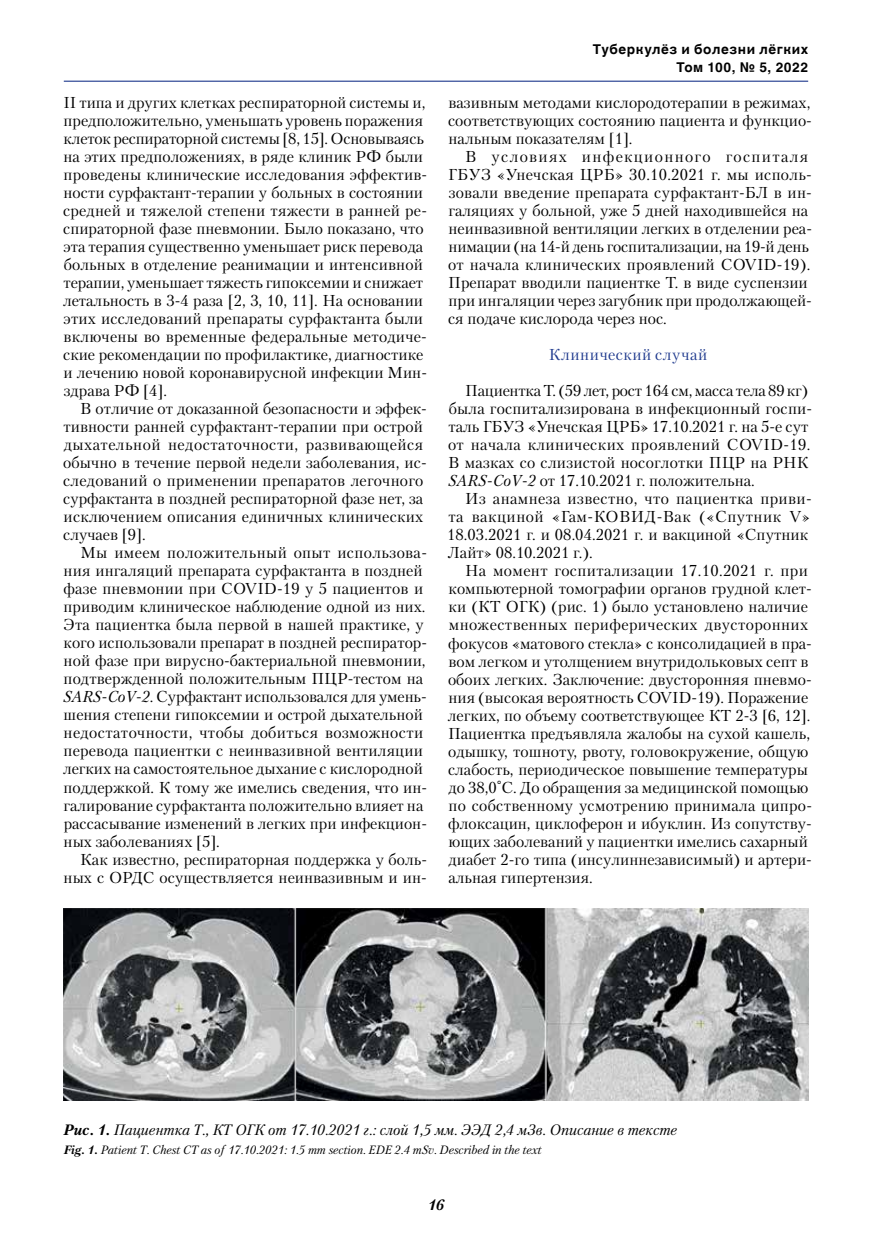
<style>
.page{position:relative;width:872px;height:1255px;background:#fff}
.page>*{position:absolute;margin:0;border:0;box-sizing:border-box;transform-origin:0 0}
.t1{font:15.75px/18px "Petersburg";color:#000}
.t2{font:15.75px/18px "Petersburg";letter-spacing:.025em;color:#000}
.t3{font:15.75px "Petersburg";letter-spacing:.035em;color:#1e398d}
.t4{font:italic 15px "Petersburg";color:#000}
.t5{font:italic 700 15px "Petersburg";color:#000}
.t6{font:700 13.5px/18px "Helvetica World";letter-spacing:.04em;color:#000;text-align:right}
.t7{font:italic 12px "Petersburg";color:#000}
.s1{font-style:italic}
.s2{font-weight:700}
</style>
<div class="page">
<hr style="left:64px;top:81px;width:744px;height:1px;background:#1e398d">
<img style="left:64px;top:908px;width:744px;height:192px">
<p class="t1" style="left:63px;top:93px;width:366px">II типа и других клетках респираторной системы и, предположительно, уменьшать уровень поражения клеток респираторной системы [8, 15]. Основываясь на этих предположениях, в ряде клиник РФ были проведены клинические исследования эффектив&shy;ности сурфактант-терапии у больных в состоянии средней и тяжелой степени тяжести в ранней ре&shy;спираторной фазе пневмонии. Было показано, что эта терапия существенно уменьшает риск перевода больных в отделение реанимации и интенсивной терапии, уменьшает тяжесть гипоксемии и снижает летальность в 3-4 раза [2, 3, 10, 11]. На основании этих исследований препараты сурфактанта были включены во временные федеральные методиче&shy;ские рекомендации по профилактике, диагностике и лечению новой коронавирусной инфекции Мин&shy;здрава РФ [4].</p>
<p class="t1" style="left:63px;top:399px;width:365px;text-indent:17px">В отличие от доказанной безопасности и эффек&shy;тивности ранней сурфактант-терапии при острой дыхательной недостаточности, развивающейся обычно в течение первой недели заболевания, ис&shy;следований о применении препаратов легочного сурфактанта в поздней респираторной фазе нет, за исключением описания единичных клинических случаев [9].</p>
<p class="t1" style="left:63px;top:543px;width:365px;text-indent:18px">Мы имеем положительный опыт использова&shy;ния ингаляций препарата сурфактанта в поздней фазе пневмонии при COVID-19 у 5 пациентов и приводим клиническое наблюдение одной из них.<br>Эта пациентка была первой в нашей практике, у кого использовали препарат в поздней респиратор&shy;ной фазе при вирусно-бактериальной пневмонии, подтвержденной положительным ПЦР-тестом на <span class="s1">SARS-CoV-2</span>. Сурфактант использовался для умень&shy;шения степени гипоксемии и острой дыхательной недостаточности, чтобы добиться возможности перевода пациентки с неинвазивной вентиляции легких на самостоятельное дыхание с кислородной поддержкой. К тому же имелись сведения, что ин&shy;галирование сурфактанта положительно влияет на рассасывание изменений в легких при инфекцион&shy;ных заболеваниях [5].</p>
<p class="t1" style="left:64px;top:849px;width:365px;text-align:right">Как известно, респираторная поддержка у боль&shy;ных с ОРДС осуществляется неинвазивным и ин-</p>
<p class="t6" style="left:593px;top:40px;width:217px">Туберкулёз и болезни лёгких<br>Том 100, № 5, 2022</p>
<p class="t1" style="left:448px;top:93px;width:365px;text-align:justify">вазивным методами кислородотерапии в режимах, соответствующих состоянию пациента и функцио&shy;нальным показателям [1].</p>
<p class="t1" style="left:448px;top:147px;width:365px;text-indent:17px">В условиях инфекционного госпиталя ГБУЗ «Унечская ЦРБ» 30.10.2021 г. мы исполь&shy;зовали введение препарата сурфактант-БЛ в ин&shy;галяциях у больной, уже 5 дней находившейся на неинвазивной вентиляции легких в отделении реа&shy;нимации (на 14-й день госпитализации, на 19-й день от начала клинических проявлений COVID-19).<br>Препарат вводили пациентке Т. в виде суспензии при ингаляции через загубник при продолжающей&shy;ся подаче кислорода через нос.</p>
<p class="t3" style="left:549px;top:344px;width:160px">Клинический случай</p>
<p class="t1" style="left:448px;top:381px;width:365px;text-indent:17px">Пациентка Т. (59 лет, рост 164 см, масса тела 89 кг) была госпитализирована в инфекционный госпи&shy;таль ГБУЗ «Унечская ЦРБ» 17.10.2021 г. на 5-е сут от начала клинических проявлений COVID-19.<br>В мазках со слизистой носоглотки ПЦР на РНК <span class="s1">SARS-СoV-2</span> от 17.10.2021 г. положительна.</p>
<p class="t2" style="left:447px;top:489px;width:366px;text-indent:18px">Из анамнеза известно, что пациентка приви&shy;та вакциной «Гам-КОВИД-Вак («Спутник V» 18.03.2021 г. и 08.04.2021 г. и вакциной «Спутник Лайт» 08.10.2021 г.).</p>
<p class="t1" style="left:448px;top:561px;width:365px;text-indent:17px">На момент госпитализации 17.10.2021 г. при компьютерной томографии органов грудной клет&shy;ки (КТ ОГК) (рис. 1) было установлено наличие множественных периферических двусторонних фокусов «матового стекла» с консолидацией в пра&shy;вом легком и утолщением внутридольковых септ в обоих легких. Заключение: двусторонняя пневмо&shy;ния (высокая вероятность COVID-19). Поражение легких, по объему соответствующее КТ 2-3 [6, 12].<br>Пациентка предъявляла жалобы на сухой кашель, одышку, тошноту, рвоту, головокружение, общую слабость, периодическое повышение температуры до 38,0˚С. До обращения за медицинской помощью по собственному усмотрению принимала ципро&shy;флоксацин, циклоферон и ибуклин. Из сопутству&shy;ющих заболеваний у пациентки имелись сахарный диабет 2-го типа (инсулиннезависимый) и артери&shy;альная гипертензия.</p>
<p class="t4" style="left:64px;top:1120px;width:615px"><span class="s2">Рис. 1.</span> Пациентка Т., КТ ОГК от 17.10.2021 г.: слой 1,5 мм. ЭЭД 2,4 мЗв. Описание в тексте</p>
<p class="t7" style="left:64px;top:1142px;width:479px"><span class="s2">Fig. 1.</span> Patient T. Chest CT as of 17.10.2021: 1.5 mm section. EDE 2.4 mSv. Described in the text</p>
<p class="t5" style="left:428px;top:1194px;width:17px">16</p>
</div>
